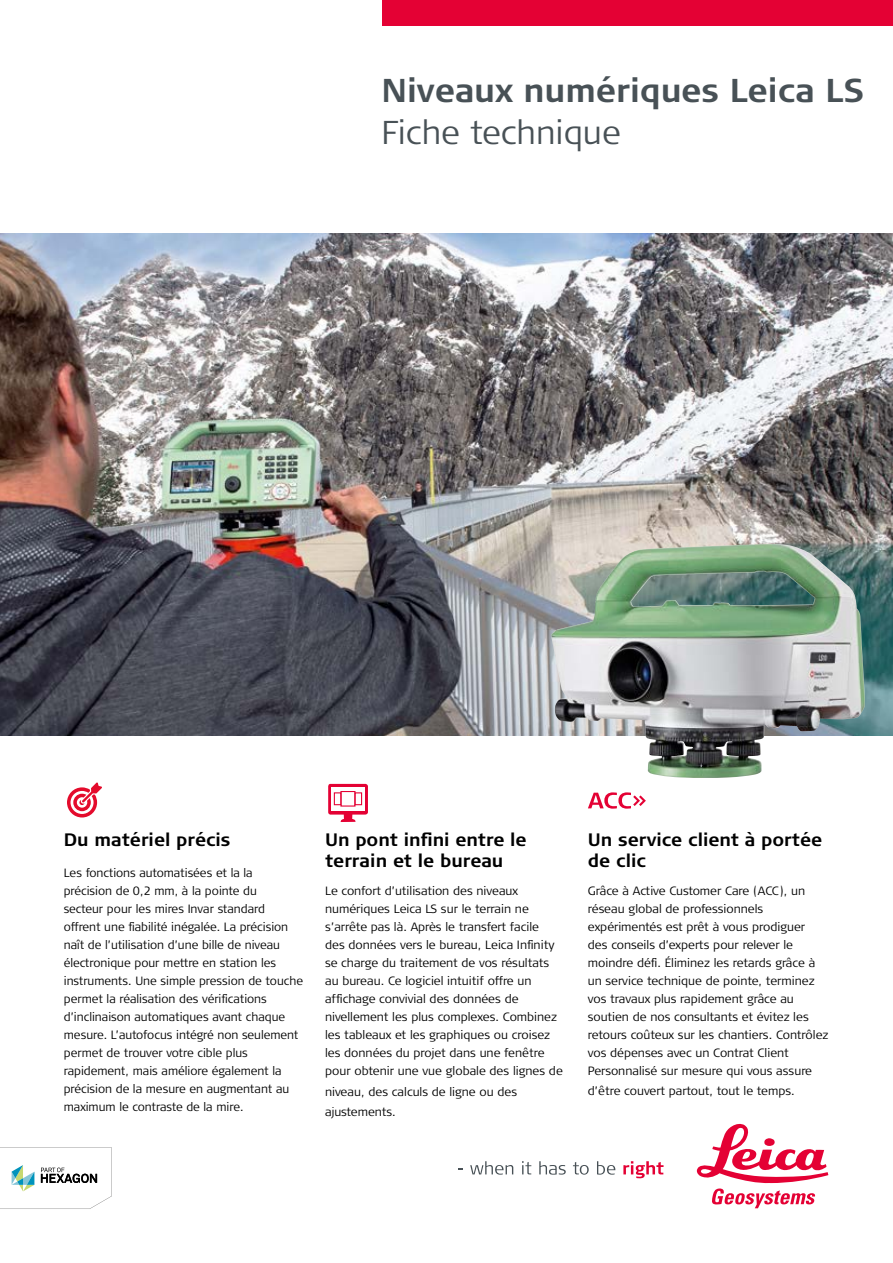
<style>
.page{position:relative;width:893px;height:1263px;background:#fff}
.page>*{position:absolute;margin:0;border:0;box-sizing:border-box;transform-origin:0 0}
.t1{font:700 33px "Signa Column";color:#485156}
.t2{font:300 33px "Signa Column";color:#485156}
.t3{font:700 18px/21px "Signa Column";color:#000}
.t4{font:300 12px/18px "Signa Column";color:#000}
</style>
<div class="page">
<div style="left:383px;top:0;width:510px;height:26px;background:#e40134"></div>
<img style="left:0;top:234px;width:893px;height:502px">
<svg style="left:0;top:1147px;width:112px;height:62px"></svg>
<svg style="left:470px;top:1161px;width:43px;height:14px"></svg>
<svg style="left:522px;top:1161px;width:9px;height:13px"></svg>
<svg style="left:539px;top:1161px;width:27px;height:13px"></svg>
<svg style="left:573px;top:1162px;width:16px;height:13px"></svg>
<svg style="left:597px;top:1161px;width:18px;height:14px"></svg>
<svg style="left:623px;top:1161px;width:40px;height:17px"></svg>
<svg style="left:697px;top:1123px;width:131px;height:85px"></svg>
<img style="left:551px;top:544px;width:314px;height:234px">
<svg style="left:588px;top:792px;width:58px;height:17px"></svg>
<svg style="left:328px;top:784px;width:40px;height:38px"></svg>
<div style="left:331px;top:787px;width:34px;height:24px;background:#fff"></div>
<div style="left:340px;top:791px;width:15px;height:15px;border:1px solid #e40134"></div>
<div style="left:334px;top:792px;width:7px;height:13px;border:1px solid #e40134"></div>
<div style="left:354px;top:792px;width:8px;height:13px;border:1px solid #e40134"></div>
<svg style="left:67px;top:782px;width:35px;height:35px"></svg>
<h1 class="t1" style="left:381px;top:70px;width:484px">Niveaux numériques Leica LS</h1>
<h1 class="t2" style="left:381px;top:112px;width:241px">Fiche technique</h1>
<h2 class="t3" style="left:64px;top:829px;width:168px">Du matériel précis</h2>
<p class="t4" style="left:64px;top:863px;width:241px">Les fonctions automatisées et la la précision de 0,2 mm, à la pointe du<br>secteur pour les mires Invar standard offrent une fiabilité inégalée. La précision naît de l’utilisation d’une bille de niveau électronique pour mettre en station les instruments. Une simple pression de touche permet la réalisation des vérifications d’inclinaison automatiques avant chaque mesure. L’autofocus intégré non seulement permet de trouver votre cible plus rapidement, mais améliore également la précision de la mesure en augmentant au maximum le contraste de la mire.</p>
<h2 class="t3" style="left:325px;top:829px;width:203px">Un pont infini entre le terrain et le bureau</h2>
<p class="t4" style="left:325px;top:882px;width:239px">Le confort d’utilisation des niveaux numériques Leica LS sur le terrain ne s’arrête pas là. Après le transfert facile<br>des données vers le bureau, Leica Infinity se charge du traitement de vos résultats au bureau. Ce logiciel intuitif offre un affichage convivial des données de nivellement les plus complexes. Combinez les tableaux et les graphiques ou croisez les données du projet dans une fenêtre pour obtenir une vue globale des lignes de</p>
<p class="t4" style="left:325px;top:1081px;width:194px;line-height:20.1px">niveau, des calculs de ligne ou des ajustements.</p>
<h2 class="t3" style="left:588px;top:829px;width:236px">Un service client à portée de clic</h2>
<p class="t4" style="left:588px;top:882px;width:242px">Grâce à Active Customer Care (ACC), un réseau global de professionnels expérimentés est prêt à vous prodiguer<br>des conseils d’experts pour relever le moindre défi. Éliminez les retards grâce à un service technique de pointe, terminez vos travaux plus rapidement grâce au soutien de nos consultants et évitez les retours coûteux sur les chantiers. Contrôlez vos dépenses avec un Contrat Client Personnalisé sur mesure qui vous assure</p>
<p class="t4" style="left:588px;top:1082px;width:208px">d’être couvert partout, tout le temps.</p>
</div>
